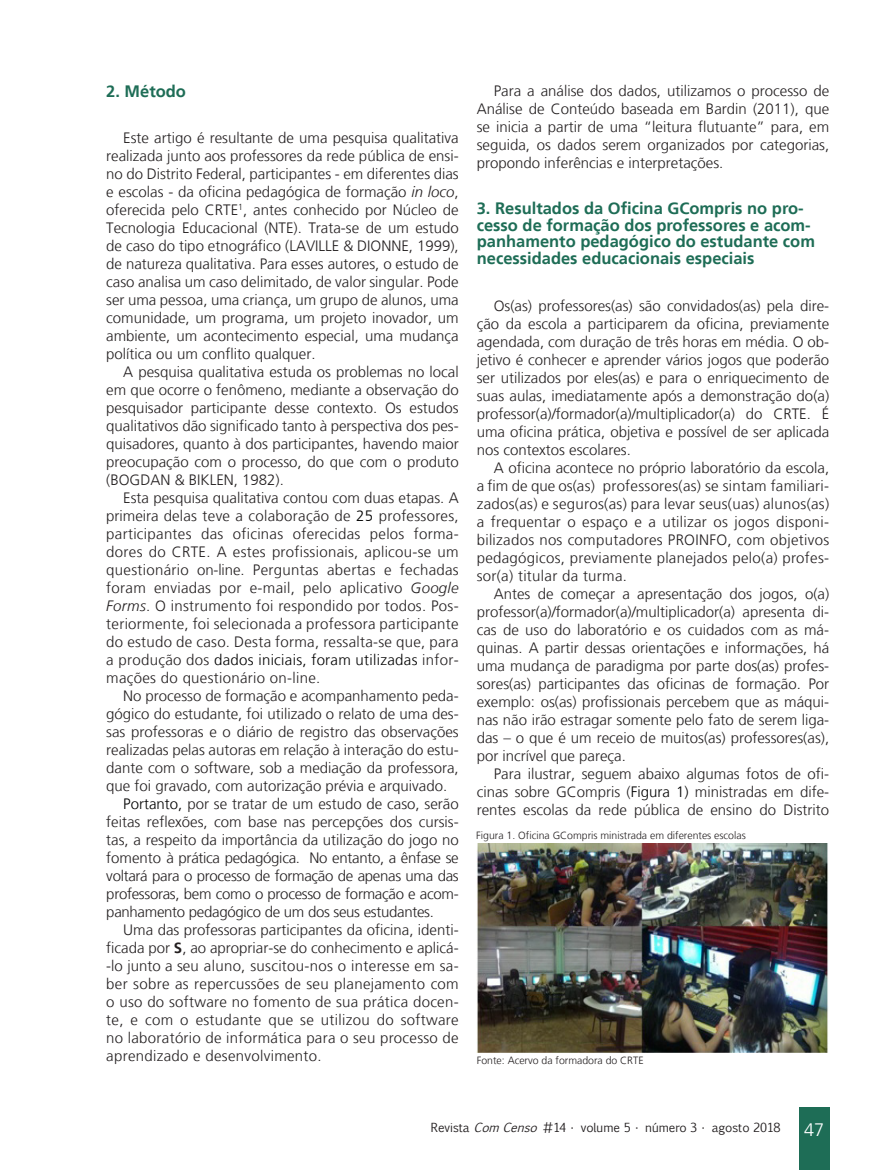
<style>
.page{position:relative;width:893px;height:1170px;background:#fff}
.page>*{position:absolute;margin:0;border:0;box-sizing:border-box;transform-origin:0 0}
.t1{font:300 18px "Frutiger LT";color:#fff}
.Subtítulo_VERDE_ARTI{font:700 16.5px/16.8px "Frutiger LT";color:#1e6d56}
.Miolo__10{font:300 15px/18px "Frutiger LT";color:#231f20;text-align:justify}
.t2{font:12px "Euphemia CAS";color:#231f20}
.Legendas{font:300 10.5px "Frutiger LT";color:#231f20}
.s1{font-style:italic}
.s2{color:#000}
.s3{font-weight:700}
</style>
<div class="page">
<div style="left:799px;top:1107px;width:30px;height:62px;background:#1e6d56"></div>
<img style="left:476px;top:843px;width:353px;height:209px">
<p class="Subtítulo_VERDE_ARTI" style="left:106px;top:83px;width:81px">2. Método</p>
<p class="Miolo__10" style="left:106px;top:128px;width:354px;text-indent:17px">Este artigo é resultante de uma pesquisa qualitativa realizada junto aos professores da rede pública de ensi&shy;no do Distrito Federal, participantes - em diferentes dias e escolas - da oficina pedagógica de formação <span class="s1">in loco</span>, oferecida pelo CRTE<sup>1</sup>, antes conhecido por Núcleo de Tecnologia Educacional (NTE). Trata-se de um estudo de caso do tipo etnográfico (LAVILLE &amp; DIONNE, 1999), de natureza qualitativa. Para esses autores, o estudo de caso analisa um caso delimitado, de valor singular. Pode ser uma pessoa, uma criança, um grupo de alunos, uma comunidade, um programa, um projeto inovador, um ambiente, um acontecimento especial, uma mudança política ou um conflito qualquer.</p>
<p class="Miolo__10" style="left:106px;top:362px;width:354px;text-indent:17px">A pesquisa qualitativa estuda os problemas no local em que ocorre o fenômeno, mediante a observação do pesquisador participante desse contexto. Os estudos qualitativos dão significado tanto à perspectiva dos pes&shy;quisadores, quanto à dos participantes, havendo maior preocupação com o processo, do que com o produto (BOGDAN &amp; BIKLEN, 1982).</p>
<p class="Miolo__10" style="left:106px;top:488px;width:354px;text-indent:17px">Esta pesquisa qualitativa contou com duas etapas. A primeira delas teve a colaboração de <span class="s2">25</span> professores, participantes das oficinas oferecidas pelos forma&shy;dores do CRTE. A estes profissionais, aplicou-se um questionário on-line. Perguntas abertas e fechadas foram enviadas por e-mail, pelo aplicativo <span class="s1">Google Forms</span>. O instrumento foi respondido por todos. Pos&shy;teriormente, foi selecionada a professora participante do estudo de caso. Desta forma, ressalta-se que, para a produção dos <span class="s2">dados iniciais, foram utilizadas</span> infor&shy;mações do questionário on-line.</p>
<p class="Miolo__10" style="left:106px;top:686px;width:354px;text-indent:17px">No processo de formação e acompanhamento peda&shy;gógico do estudante, foi utilizado o relato de uma des&shy;sas professoras e o diário de registro das observações realizadas pelas autoras em relação à interação do estu&shy;dante com o software, sob a mediação da professora, que foi gravado, com autorização prévia e arquivado.</p>
<p class="Miolo__10" style="left:106px;top:794px;width:354px;text-indent:17px"><span class="s2">Portanto,</span> por se tratar de um estudo de caso, serão feitas reflexões, com base nas percepções dos cursis&shy;tas, a respeito da importância da utilização do jogo no fomento à prática pedagógica. No entanto, a ênfase se voltará para o processo de formação de apenas uma das professoras, bem como o processo de formação e acom&shy;panhamento pedagógico de um dos seus estudantes.</p>
<p class="Miolo__10" style="left:106px;top:920px;width:354px;text-indent:17px">Uma das professoras participantes da oficina, identi&shy;ficada por <span class="s3">S</span>, ao apropriar-se do conhecimento e aplicá--lo junto a seu aluno, suscitou-nos o interesse em sa&shy;ber sobre as repercussões de seu planejamento com o uso do software no fomento de sua prática docen&shy;te, e com o estudante que se utilizou do software no laboratório de informática para o seu processo de aprendizado e desenvolvimento.</p>
<p class="Miolo__10" style="left:477px;top:82px;width:354px;text-indent:17px">Para a análise dos dados, utilizamos o processo de Análise de Conteúdo baseada em Bardin (2011), que se inicia a partir de uma “leitura flutuante” para, em seguida, os dados serem organizados por categorias, propondo inferências e interpretações.</p>
<p class="Subtítulo_VERDE_ARTI" style="left:477px;top:200px;width:340px">3. Resultados da Oficina GCompris no pro&shy;cesso de formação dos professores e acom&shy;panhamento pedagógico do estudante com necessidades educacionais especiais</p>
<p class="Miolo__10" style="left:477px;top:297px;width:354px;text-indent:17px">Os(as) professores(as) são convidados(as) pela dire&shy;ção da escola a participarem da oficina, previamente agendada, com duração de três horas em média. O ob&shy;jetivo é conhecer e aprender vários jogos que poderão ser utilizados por eles(as) e para o enriquecimento de suas aulas, imediatamente após a demonstração do(a) professor(a)/formador(a)/multiplicador(a) do CRTE. É uma oficina prática, objetiva e possível de ser aplicada nos contextos escolares.</p>
<p class="Miolo__10" style="left:477px;top:459px;width:354px;text-indent:17px">A oficina acontece no próprio laboratório da escola, a fim de que os(as) professores(as) se sintam familiari&shy;zados(as) e seguros(as) para levar seus(uas) alunos(as) a frequentar o espaço e a utilizar os jogos disponi&shy;bilizados nos computadores PROINFO, com objetivos pedagógicos, previamente planejados pelo(a) profes&shy;sor(a) titular da turma.</p>
<p class="Miolo__10" style="left:477px;top:585px;width:354px;text-indent:17px">Antes de começar a apresentação dos jogos, o(a) professor(a)/formador(a)/multiplicador(a) apresenta di&shy;cas de uso do laboratório e os cuidados com as má&shy;quinas. A partir dessas orientações e informações, há uma mudança de paradigma por parte dos(as) profes&shy;sores(as) participantes das oficinas de formação. Por exemplo: os(as) profissionais percebem que as máqui&shy;nas não irão estragar somente pelo fato de serem liga&shy;das – o que é um receio de muitos(as) professores(as), por incrível que pareça.</p>
<p class="Miolo__10" style="left:477px;top:765px;width:354px;text-indent:17px">Para ilustrar, seguem abaixo algumas fotos de ofi&shy;cinas sobre GCompris (<span class="s2">Figura 1)</span> ministradas em dife&shy;rentes escolas da rede pública de ensino do Distrito</p>
<p class="Legendas" style="left:476px;top:829px;width:271px">Figura 1. Oficina GCompris ministrada em diferentes escolas</p>
<p class="Legendas" style="left:477px;top:1053px;width:168px">Fonte: Acervo da formadora do CRTE</p>
<p class="t2" style="left:431px;top:1119px;width:351px">Revista <span class="s1">ComCenso</span> #14 • volume 5 • número 3 • agosto 2018</p>
<p class="t1" style="left:804px;top:1119px;width:22px">47</p>
</div>
